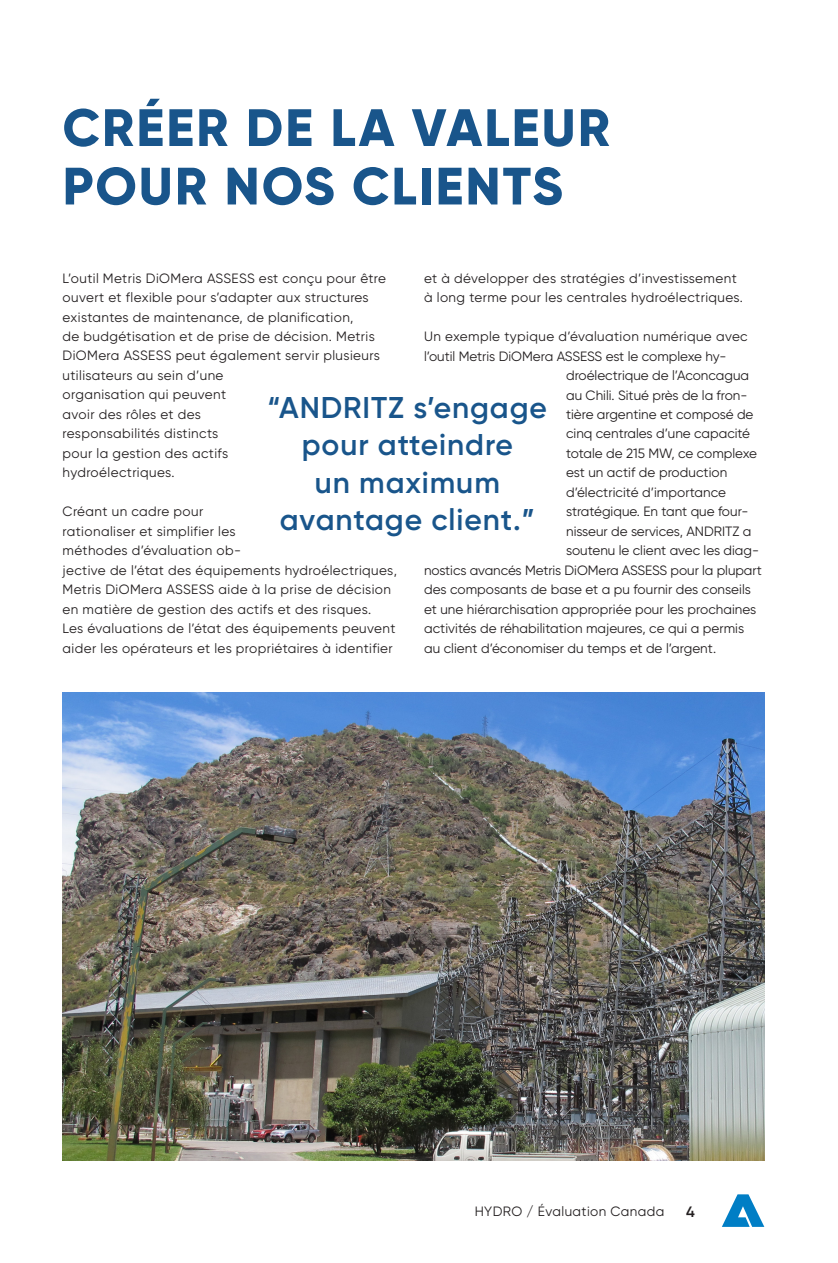
<style>
.page{position:relative;width:838px;height:1263px;background:#fff}
.page>*{position:absolute;margin:0;border:0;box-sizing:border-box;transform-origin:0 0}
.t1{font:800 52.5px/58.5px "Gilroy";letter-spacing:.04em;color:#19558b}
.t2{font:600 30px/37.5px "Gilroy";letter-spacing:.03em;color:#19558b;text-align:center}
.t3{font:600 15px "Gilroy";color:#231f20}
.t4{font:13.5px/19.5px "Gilroy";letter-spacing:.015em;color:#231f20}
.t5{font:13.5px "Gilroy";letter-spacing:-.005em;color:#231f20}
</style>
<div class="page">
<svg style="left:722px;top:1194px;width:42px;height:33px"></svg>
<img style="left:63px;top:692px;width:701px;height:468px">
<p class="t1" style="left:63px;top:98px;width:549px">CRÉER DE LA VALEUR<br>POUR NOS CLIENTS</p>
<p class="t4" style="left:63px;top:268px;width:325px">L’outil Metris DiOMera ASSESS est conçu pour être ouvert et flexible pour s’adapter aux structures existantes de maintenance, de planification,<br>de budgétisation et de prise de décision. Metris DiOMera ASSESS peut également servir plusieurs utilisateurs au sein d’une<br>organisation qui peuvent<br>avoir des rôles et des<br>responsabilités distincts<br>pour la gestion des actifs<br>hydroélectriques.</p>
<p class="t4" style="left:63px;top:502px;width:336px">Créant un cadre pour<br>rationaliser et simplifier les<br>méthodes d’évaluation ob-<br>jective de l’état des équipements hydroélectriques, Metris DiOMera ASSESS aide à la prise de décision en matière de gestion des actifs et des risques.<br>Les évaluations de l’état des équipements peuvent aider les opérateurs et les propriétaires à identifier</p>
<p class="t4" style="left:424px;top:268px;width:320px">et à développer des stratégies d’investissement à long terme pour les centrales hydroélectriques.</p>
<p class="t4" style="left:424px;top:326px;width:325px">Un exemple typique d’évaluation numérique avec</p>
<p class="t4" style="left:424px;top:346px;width:304px">l’outil Metris DiOMera ASSESS est le complexe hy-</p>
<p class="t4" style="left:566px;top:365px;width:184px">droélectrique de l’Aconcagua</p>
<p class="t4" style="left:566px;top:385px;width:183px">au Chili. Situé près de la fron-</p>
<p class="t4" style="left:566px;top:404px;width:189px">tière argentine et composé de</p>
<p class="t4" style="left:566px;top:424px;width:185px">cinq centrales d’une capacité</p>
<p class="t4" style="left:566px;top:443px;width:192px">totale de 215 MW, ce complexe</p>
<p class="t4" style="left:566px;top:463px;width:163px">est un actif de production</p>
<p class="t4" style="left:566px;top:482px;width:161px">d’électricité d’importance</p>
<p class="t4" style="left:566px;top:502px;width:184px">stratégique. En tant que four-</p>
<p class="t4" style="left:566px;top:521px;width:187px">nisseur de services, ANDRITZ a</p>
<p class="t4" style="left:566px;top:541px;width:194px">soutenu le client avec les diag-</p>
<p class="t5" style="left:424px;top:562px;width:339px">nostics avancés Metris DiOMera ASSESS pour la plupart</p>
<p class="t4" style="left:424px;top:580px;width:328px">des composants de base et a pu fournir des conseils</p>
<p class="t4" style="left:424px;top:599px;width:334px">et une hiérarchisation appropriée pour les prochaines</p>
<p class="t4" style="left:424px;top:619px;width:322px">activités de réhabilitation majeures, ce qui a permis</p>
<p class="t4" style="left:424px;top:638px;width:293px">au client d’économiser du temps et de l’argent.</p>
<p class="t2" style="left:268px;top:388px;width:281px">“ANDRITZ s’engage pour atteindre<br>un maximum avantage client.”</p>
<p class="t4" style="left:475px;top:1202px;width:191px">HYDRO / Évaluation Canada</p>
<p class="t3" style="left:686px;top:1202px;width:10px">6</p>
<p class="t3" style="left:686px;top:1202px;width:10px">4</p>
</div>
